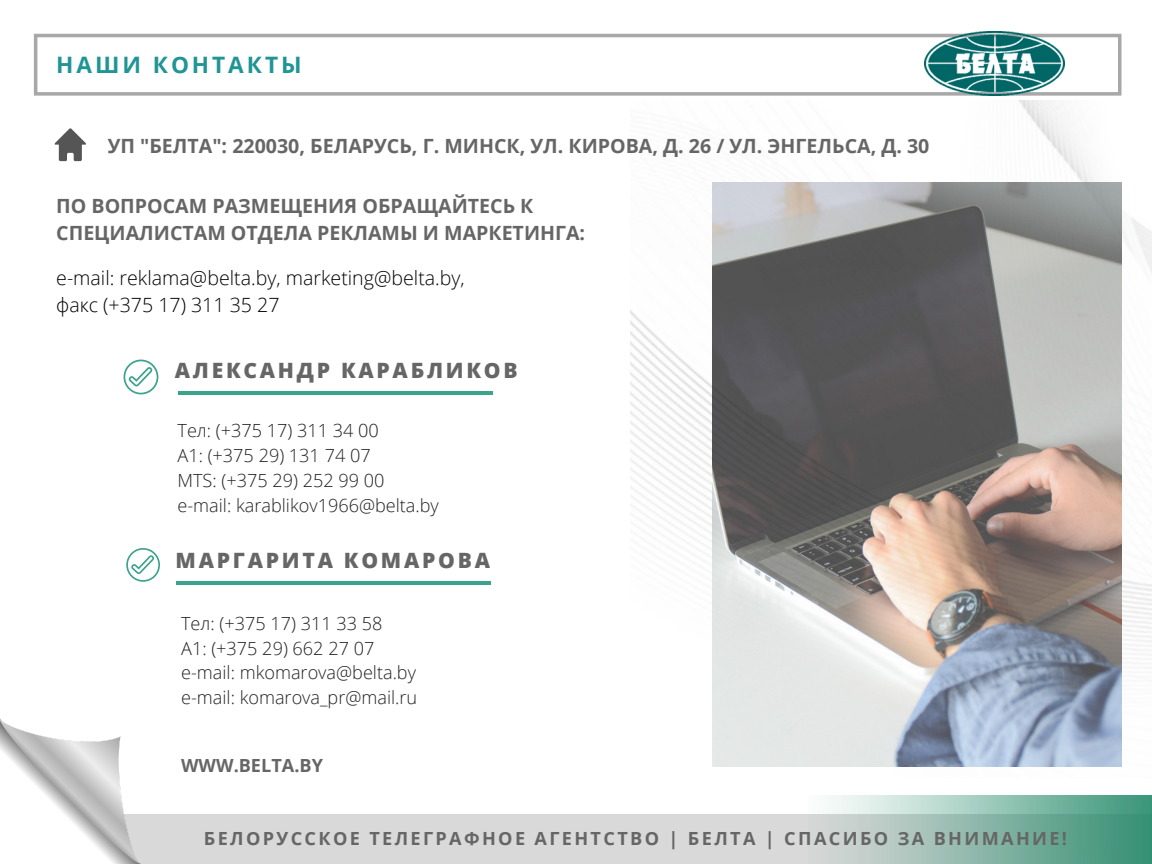
<style>
.page{position:relative;width:1152px;height:864px;background:#fff}
.page>*{position:absolute;margin:0;border:0;box-sizing:border-box;transform-origin:0 0}
.t1{font:700 22.65px "Open Sans";letter-spacing:.13em;color:#209595}
.t2{font:800 21.15px "Open Sans";letter-spacing:.13em;color:#666}
.t3{font:700 19.65px/27px "Open Sans";color:#666}
.t4{font:300 19.65px "Open Sans";color:#000}
.t5{font:300 18.15px "Open Sans";color:#222}
.t6{font:700 18.15px "Open Sans";letter-spacing:.13em;color:#666}
.t7{font:700 18.15px "Open Sans";color:#666}
</style>
<div class="page">
<img style="left:631px;top:101px;width:521px;height:666px">
<img style="left:713px;top:182px;width:408px;height:584px">
<svg style="left:34px;top:34px;width:1087px;height:62px"></svg>
<div style="left:0;top:814px;width:1152px;height:50px;background:#d9d9d9"></div>
<hr style="left:176px;top:581px;width:315px;height:4px;background:#3aa38e">
<img style="left:0;top:719px;width:140px;height:145px">
<svg style="left:55px;top:128px;width:31px;height:33px"></svg>
<svg style="left:126px;top:548px;width:34px;height:34px"></svg>
<svg style="left:124px;top:360px;width:34px;height:34px"></svg>
<img style="left:828px;top:796px;width:324px;height:68px">
<img style="left:924px;top:31px;width:141px;height:64px">
<hr style="left:178px;top:391px;width:315px;height:3px;background:#3aa38e">
<p class="t1" style="left:56px;top:49px;width:247px">НАШИ КОНТАКТЫ</p>
<p class="t3" style="left:108px;top:131px;width:823px">УП "БЕЛТА": 220030, БЕЛАРУСЬ, Г. МИНСК, УЛ. КИРОВА, Д. 26 / УЛ. ЭНГЕЛЬСА, Д. 30</p>
<p class="t3" style="left:56px;top:192px;width:530px">ПО ВОПРОСАМ РАЗМЕЩЕНИЯ ОБРАЩАЙТЕСЬ К<br>СПЕЦИАЛИСТАМ ОТДЕЛА РЕКЛАМЫ И МАРКЕТИНГА:</p>
<p class="t4" style="left:56px;top:264px;width:410px">e-mail: reklama@belta.by, marketing@belta.by,</p>
<p class="t4" style="left:56px;top:291px;width:225px">факс (+375 17) 311 35 27</p>
<p class="t2" style="left:175px;top:355px;width:344px">АЛЕКСАНДР КАРАБЛИКОВ</p>
<p class="t5" style="left:178px;top:418px;width:203px">Тел: (+375 17) 311 34 00</p>
<p class="t5" style="left:178px;top:443px;width:195px">A1: (+375 29) 131 74 07</p>
<p class="t5" style="left:178px;top:467px;width:208px">MTS: (+375 29) 252 99 00</p>
<p class="t5" style="left:178px;top:492px;width:263px">e-mail: karablikov1966@belta.by</p>
<p class="t2" style="left:176px;top:546px;width:316px">МАРГАРИТА КОМАРОВА</p>
<p class="t5" style="left:181px;top:611px;width:203px">Тел: (+375 17) 311 33 58</p>
<p class="t5" style="left:181px;top:635px;width:195px">A1: (+375 29) 662 27 07</p>
<p class="t5" style="left:181px;top:660px;width:236px">e-mail: mkomarova@belta.by</p>
<p class="t5" style="left:181px;top:685px;width:238px">e-mail: komarova_pr@mail.ru</p>
<p class="t7" style="left:181px;top:753px;width:143px">WWW.BELTA.BY</p>
<p class="t6" style="left:204px;top:826px;width:865px">БЕЛОРУССКОЕ ТЕЛЕГРАФНОЕ АГЕНТСТВО | БЕЛТА | СПАСИБО ЗА ВНИМАНИЕ!</p>
</div>
